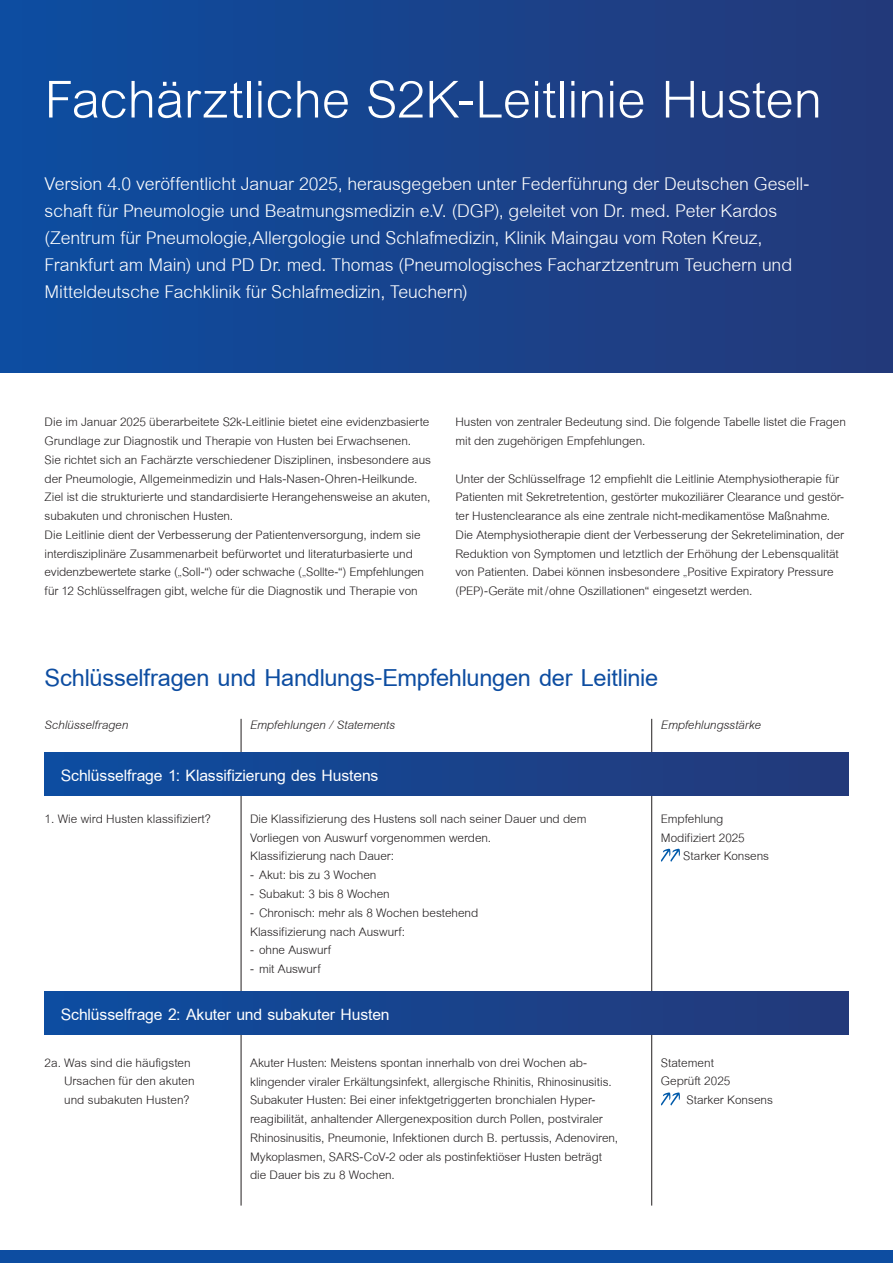
<style>
.page{position:relative;width:893px;height:1263px;background:#fff}
.page>*{position:absolute;margin:0;border:0;box-sizing:border-box;transform-origin:0 0}
.t1{font:78px "Cordia New";letter-spacing:-.005em;color:#fff}
.t2{font:700 36px "Cordia New";letter-spacing:-.01em;color:#0d4da1}
.t3{font:27px/27px "Cordia New";letter-spacing:-.005em;color:#fff}
.t4{font:700 24px "Cordia New";letter-spacing:-.005em;color:#fff}
.t5{font:18px/18.8px "Cordia New";letter-spacing:-.005em;color:#231f20}
.t6{font:italic 18px "Cordia New";letter-spacing:-.005em;color:#231f20}
</style>
<div class="page">
<div style="left:0;top:0;width:893px;height:373px;background:linear-gradient(to right,#0c4da1,#253979)"></div>
<div style="left:0;top:1250px;width:893px;height:13px;background:#0d4da1"></div>
<svg style="left:661px;top:849px;width:19px;height:13px"></svg>
<svg style="left:661px;top:1092px;width:19px;height:14px"></svg>
<hr style="left:241px;top:719px;width:1px;height:486px;background:#231f20">
<hr style="left:651px;top:719px;width:1px;height:486px;background:#231f20">
<div style="left:45px;top:753px;width:803px;height:42px;background:linear-gradient(to right,#0c4da1,#253979)"></div>
<div style="left:45px;top:992px;width:803px;height:42px;background:linear-gradient(to right,#0c4da1,#253979)"></div>
<h1 class="t1" style="left:45px;top:47px;width:779px">Fachärztliche S2K-Leitlinie Husten</h1>
<p class="t3" style="left:45px;top:170px;width:766px">Version 4.0 veröffentlicht Januar 2025, herausgegeben unter Federführung der Deutschen Gesell&shy;schaft für Pneumologie und Beatmungsmedizin e.V. (DGP), geleitet von Dr. med. Peter Kardos (Zentrum für Pneumologie,Allergologie und Schlafmedizin, Klinik Maingau vom Roten Kreuz, Frankfurt am Main) und PD Dr. med. Thomas (Pneumologisches Facharztzentrum Teuchern und Mitteldeutsche Fachklinik für Schlafmedizin, Teuchern)</p>
<p class="t5" style="left:45px;top:413px;width:388px">Die im Januar 2025 überarbeitete S2k-Leitlinie bietet eine evidenzbasierte Grundlage zur Diagnostik und Therapie von Husten bei Erwachsenen.<br>Sie richtet sich an Fachärzte verschiedener Disziplinen, insbesondere aus der Pneumologie, Allgemeinmedizin und Hals-Nasen-Ohren-Heilkunde.<br>Ziel ist die strukturierte und standardisierte Herangehensweise an akuten, subakuten und chronischen Husten.<br>Die Leitlinie dient der Verbesserung der Patientenversorgung, indem sie interdisziplinäre Zusammenarbeit befürwortet und literaturbasierte und evidenzbewertete starke („Soll-“) oder schwache („Sollte-“) Empfehlungen für 12 Schlüsselfragen gibt, welche für die Diagnostik und Therapie von</p>
<p class="t5" style="left:455px;top:413px;width:392px">Husten von zentraler Bedeutung sind. Die folgende Tabelle listet die Fragen mit den zugehörigen Empfehlungen.</p>
<p class="t5" style="left:455px;top:470px;width:390px">Unter der Schlüsselfrage 12 empfiehlt die Leitlinie Atemphysiotherapie für Patienten mit Sekretretention, gestörter mukoziliärer Clearance und gestör&shy;ter Hustenclearance als eine zentrale nicht-medikamentöse Maßnahme.<br>Die Atemphysiotherapie dient der Verbesserung der Sekretelimination, der Reduktion von Symptomen und letztlich der Erhöhung der Lebensqualität von Patienten. Dabei können insbesondere „Positive Expiratory Pressure (PEP)-Geräte mit /ohne Oszillationen“ eingesetzt werden.</p>
<h2 class="t2" style="left:45px;top:656px;width:615px">Schlüsselfragen und Handlungs-Empfehlungen der Leitlinie</h2>
<p class="t6" style="left:45px;top:713px;width:85px">Schlüsselfragen</p>
<p class="t6" style="left:250px;top:713px;width:146px">Empfehlungen / Statements</p>
<p class="t6" style="left:661px;top:713px;width:101px">Empfehlungsstärke</p>
<h3 class="t4" style="left:61px;top:761px;width:319px">Schlüsselfrage 1: Klassifizierung des Hustens</h3>
<p class="t5" style="left:45px;top:810px;width:167px">1. Wie wird Husten klassifiziert?</p>
<p class="t5" style="left:250px;top:810px;width:338px">Die Klassifizierung des Hustens soll nach seiner Dauer und dem<br>Vorliegen von Auswurf vorgenommen werden.<br>Klassifizierung nach Dauer:</p>
<p class="t5" style="left:250px;top:866px;width:128px">- Akut: bis zu 3 Wochen</p>
<p class="t5" style="left:250px;top:885px;width:141px">- Subakut: 3 bis 8 Wochen</p>
<p class="t5" style="left:250px;top:904px;width:230px">- Chronisch: mehr als 8 Wochen bestehend<br>Klassifizierung nach Auswurf:</p>
<p class="t5" style="left:250px;top:941px;width:83px">- ohne Auswurf</p>
<p class="t5" style="left:250px;top:960px;width:72px">- mit Auswurf</p>
<p class="t5" style="left:661px;top:810px;width:64px">Empfehlung</p>
<p class="t5" style="left:661px;top:829px;width:85px">Modifiziert 2025</p>
<p class="t5" style="left:683px;top:847px;width:87px">Starker Konsens</p>
<h3 class="t4" style="left:61px;top:1000px;width:330px">Schlüsselfrage 2: Akuter und subakuter Husten</h3>
<p class="t5" style="left:64px;top:1054px;width:132px;text-indent:-19px">2a. Was sind die häufigsten<br>Ursachen für den akuten und subakuten Husten?</p>
<p class="t5" style="left:250px;top:1054px;width:370px">Akuter Husten: Meistens spontan innerhalb von drei Wochen ab&shy;klingender viraler Erkältungsinfekt, allergische Rhinitis, Rhinosinusitis.<br>Subakuter Husten: Bei einer infektgetriggerten bronchialen Hyper&shy;reagibilität, anhaltender Allergenexposition durch Pollen, postviraler Rhinosinusitis, Pneumonie, Infektionen durch B. pertussis, Adenoviren, Mykoplasmen, SARS-CoV-2 oder als postinfektiöser Husten beträgt die Dauer bis zu 8 Wochen.</p>
<p class="t5" style="left:661px;top:1053px;width:55px">Statement</p>
<p class="t5" style="left:661px;top:1072px;width:71px">Geprüft 2025</p>
<p class="t5" style="left:686px;top:1091px;width:88px">Starker Konsens</p>
</div>
